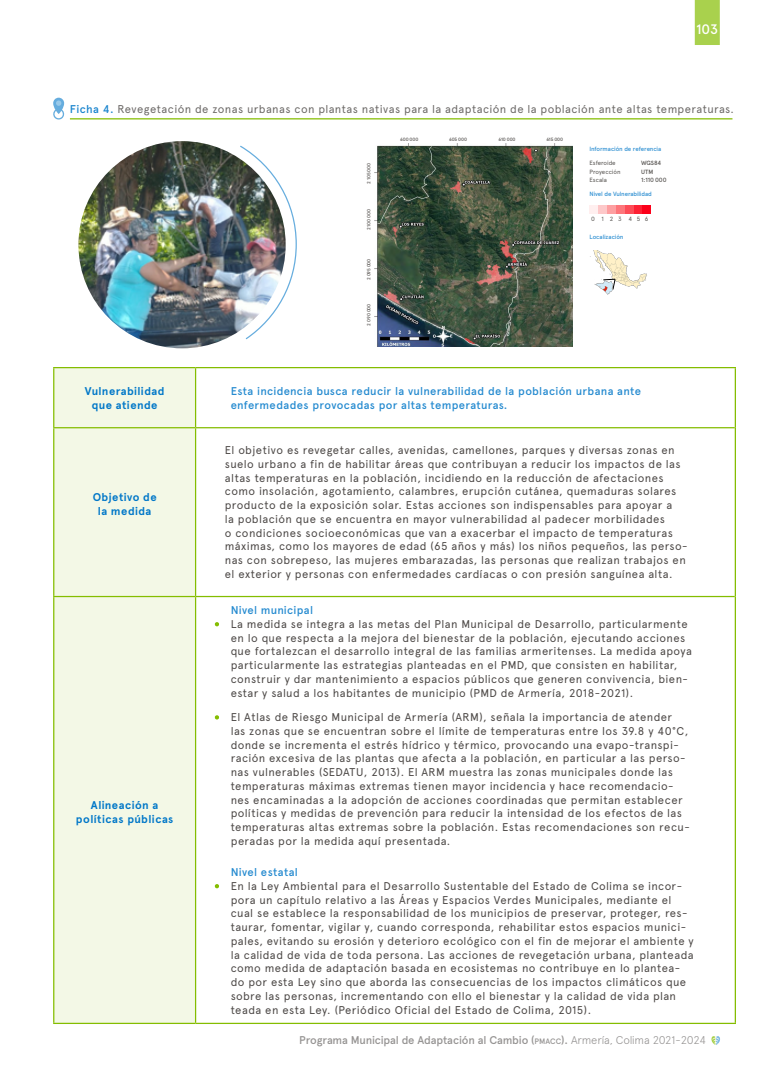
<style>
.page{position:relative;width:780px;height:1081px;background:#fff}
.page>*{position:absolute;margin:0;border:0;box-sizing:border-box;transform-origin:0 0}
.t1{font:500 13.75px "Apercu";color:#fff}
.t2{font:11.25px/13.8px "Apercu";letter-spacing:.03em;color:#4d4947}
.t3{font:500 11.25px/13.8px "Apercu";letter-spacing:.025em;color:#268bd0}
.t4{font:11.25px "Apercu";letter-spacing:.035em;color:#6c6967}
.t5{font:700 11.25px/13.8px "Apercu";letter-spacing:.035em;color:#0077c8;text-align:center}
.t6{font:500 11.25px "Apercu";letter-spacing:-.015em;color:#969493}
.t7{font:500 6.12px "Apercu";letter-spacing:-.02em;color:#3392d3}
.t8{font:6.12px "Apercu";letter-spacing:-.005em;color:#575451}
.t9{font:500 6.12px "Apercu";letter-spacing:-.01em;color:#575451}
.t10{font:500 4.75px "Apercu";letter-spacing:-.02em;color:#575451}
.s1{font-weight:500;color:#1a85ce}
.s2{color:#84bd00}
.s3{font-size:7.88px}
.s4{font-weight:300}
</style>
<div class="page">
<div style="left:694px;top:0;width:25px;height:45px;background:#a9d14d"></div>
<svg style="left:711px;top:1036px;width:9px;height:9px"></svg>
<svg style="left:53px;top:98px;width:12px;height:22px"></svg>
<hr style="left:70px;top:118px;width:662px;height:1px;background:#84bd00">
<img style="left:374px;top:143px;width:199px;height:203px">
<img style="left:590px;top:251px;width:57px;height:43px">
<svg style="left:603px;top:279px;width:12px;height:11px"></svg>
<img style="left:78px;top:141px;width:208px;height:207px;border-radius:104px">
<img style="left:239px;top:145px;width:58px;height:195px">
<div style="left:54px;top:368px;width:141px;height:655px;background:#f3f8e6"></div>
<hr style="left:53px;top:428px;width:1px;height:168px;background:#84bd00">
<hr style="left:53px;top:596px;width:142px;height:1px;background:#84bd00">
<hr style="left:53px;top:597px;width:1px;height:426px;background:#84bd00">
<hr style="left:53px;top:1023px;width:142px;height:1px;background:#84bd00">
<hr style="left:195px;top:428px;width:1px;height:168px;background:#84bd00">
<hr style="left:195px;top:597px;width:1px;height:426px;background:#84bd00">
<hr style="left:195px;top:367px;width:541px;height:1px;background:#84bd00">
<hr style="left:195px;top:427px;width:539px;height:1px;background:#84bd00">
<hr style="left:195px;top:596px;width:539px;height:1px;background:#84bd00">
<hr style="left:195px;top:1023px;width:541px;height:1px;background:#84bd00">
<hr style="left:734px;top:368px;width:2px;height:60px;background:#84bd00">
<hr style="left:734px;top:428px;width:2px;height:168px;background:#84bd00">
<hr style="left:734px;top:596px;width:2px;height:427px;background:#84bd00">
<hr style="left:53px;top:367px;width:142px;height:1px;background:#84bd00">
<hr style="left:53px;top:368px;width:1px;height:59px;background:#84bd00">
<hr style="left:195px;top:368px;width:1px;height:59px;background:#84bd00">
<hr style="left:53px;top:427px;width:142px;height:1px;background:#84bd00">
<svg style="left:215px;top:622px;width:4px;height:4px"></svg>
<svg style="left:215px;top:715px;width:4px;height:4px"></svg>
<svg style="left:215px;top:884px;width:4px;height:4px"></svg>
<div style="left:598px;top:205px;width:9px;height:9px;background:#fdc8c9"></div>
<div style="left:607px;top:205px;width:9px;height:9px;background:#fd9fa1"></div>
<div style="left:616px;top:205px;width:9px;height:9px;background:#fd767b"></div>
<div style="left:625px;top:205px;width:8px;height:9px;background:#fd4c57"></div>
<div style="left:589px;top:205px;width:9px;height:9px;background:#ffefef"></div>
<div style="left:633px;top:205px;width:9px;height:9px;background:#fd2134"></div>
<div style="left:642px;top:205px;width:9px;height:9px;background:#fc001a"></div>
<p class="t1" style="left:696px;top:21px;width:23px">103</p>
<p class="t4" style="left:70px;top:102px;width:665px"><span class="s1">Ficha 4.</span> Revegetación de zonas urbanas con plantas nativas para la adaptación de la población ante altas temperaturas.</p>
<p class="t10" style="left:400px;top:136px;width:20px">600 000</p>
<p class="t10" style="left:449px;top:136px;width:20px">605 000</p>
<p class="t10" style="left:498px;top:136px;width:19px">610 000</p>
<p class="t10" style="left:546px;top:136px;width:18px">615 000</p>
<p class="t10" style="left:366px;top:183px;width:22px;rotate:-90deg">2 105 000</p>
<p class="t10" style="left:366px;top:230px;width:23px;rotate:-90deg">2 100 000</p>
<p class="t10" style="left:366px;top:280px;width:23px;rotate:-90deg">2 095 000</p>
<p class="t10" style="left:366px;top:325px;width:23px;rotate:-90deg">2 090 000</p>
<p class="t7" style="left:589px;top:145px;width:73px">Información de referencia</p>
<p class="t8" style="left:589px;top:159px;width:28px">Esferoide</p>
<p class="t9" style="left:641px;top:159px;width:22px">WGS84</p>
<p class="t8" style="left:589px;top:168px;width:33px">Proyección</p>
<p class="t9" style="left:641px;top:168px;width:14px">UTM</p>
<p class="t8" style="left:589px;top:176px;width:19px">Escala</p>
<p class="t9" style="left:641px;top:176px;width:27px">1:110 000</p>
<p class="t7" style="left:589px;top:190px;width:64px">Nivel de Vulnerabilidad</p>
<p class="t7" style="left:589px;top:233px;width:35px">Localización</p>
<p class="t8" style="left:591px;top:215px;width:59px">0 1 2 3 4 5 6</p>
<p class="t5" style="left:85px;top:384px;width:81px">Vulnerabilidad que atiende</p>
<p class="t3" style="left:231px;top:384px;width:412px">Esta incidencia busca reducir la vulnerabilidad de la población urbana ante enfermedades provocadas por altas temperaturas.</p>
<p class="t5" style="left:93px;top:490px;width:65px">Objetivo de la medida</p>
<p class="t5" style="left:76px;top:798px;width:99px">Alineación a políticas públicas</p>
<p class="t2" style="left:225px;top:443px;width:464px">El objetivo es revegetar calles, avenidas, camellones, parques y diversas zonas en suelo urbano a fin de habilitar áreas que contribuyan a reducir los impactos de las altas temperaturas en la población, incidiendo en la reducción de afectaciones como insolación, agotamiento, calambres, erupción cutánea, quemaduras solares producto de la exposición solar. Estas acciones son indispensables para apoyar a<br>la población que se encuentra en mayor vulnerabilidad al padecer morbilidades<br>o condiciones socioeconómicas que van a exacerbar el impacto de temperaturas máximas, como los mayores de edad (65 años y más) los niños pequeños, las perso&shy;nas con sobrepeso, las mujeres embarazadas, las personas que realizan trabajos en el exterior y personas con enfermedades cardíacas o con presión sanguínea alta.</p>
<p class="t3" style="left:231px;top:603px;width:84px">Nivel municipal</p>
<p class="t2" style="left:231px;top:617px;width:463px;text-indent:-16px"><span class="s2">•</span> La medida se integra a las metas del Plan Municipal de Desarrollo, particularmente en lo que respecta a la mejora del bienestar de la población, ejecutando acciones que fortalezcan el desarrollo integral de las familias armeritenses. La medida apoya particularmente las estrategias planteadas en el PMD, que consisten en habilitar, construir y dar mantenimiento a espacios públicos que generen convivencia, bien&shy;estar y salud a los habitantes de municipio (PMD de Armería, 2018-2021).</p>
<p class="t2" style="left:231px;top:710px;width:460px;text-indent:-16px"><span class="s2">•</span> El Atlas de Riesgo Municipal de Armería (ARM), señala la importancia de atender<br>las zonas que se encuentran sobre el límite de temperaturas entre los 39.8 y 40°C, donde se incrementa el estrés hídrico y térmico, provocando una evapo-transpi&shy;ración excesiva de las plantas que afecta a la población, en particular a las perso&shy;nas vulnerables (SEDATU, 2013). El ARM muestra las zonas municipales donde las temperaturas máximas extremas tienen mayor incidencia y hace recomendacio&shy;nes encaminadas a la adopción de acciones coordinadas que permitan establecer políticas y medidas de prevención para reducir la intensidad de los efectos de las temperaturas altas extremas sobre la población. Estas recomendaciones son recu&shy;peradas por la medida aquí presentada.</p>
<p class="t3" style="left:231px;top:865px;width:69px">Nivel estatal</p>
<p class="t2" style="left:231px;top:879px;width:464px;text-indent:-16px"><span class="s2">•</span> En la Ley Ambiental para el Desarrollo Sustentable del Estado de Colima se incor&shy;pora un capítulo relativo a las Áreas y Espacios Verdes Municipales, mediante el cual se establece la responsabilidad de los municipios de preservar, proteger, res&shy;taurar, fomentar, vigilar y, cuando corresponda, rehabilitar estos espacios munici&shy;pales, evitando su erosión y deterioro ecológico con el fin de mejorar el ambiente y la calidad de vida de toda persona. Las acciones de revegetación urbana, planteada como medida de adaptación basada en ecosistemas no contribuye en lo plantea&shy;do por esta Ley sino que aborda las consecuencias de los impactos climáticos que sobre las personas, incrementando con ello el bienestar y la calidad de vida plan teada en esta Ley. (Periódico Oficial del Estado de Colima, 2015).</p>
<p class="t6" style="left:299px;top:1033px;width:408px">Programa Municipal de Adaptación al Cambio (<span class="s3">PMACC</span>). <span class="s4">Armería, Colima 2021-2024</span></p>
</div>
